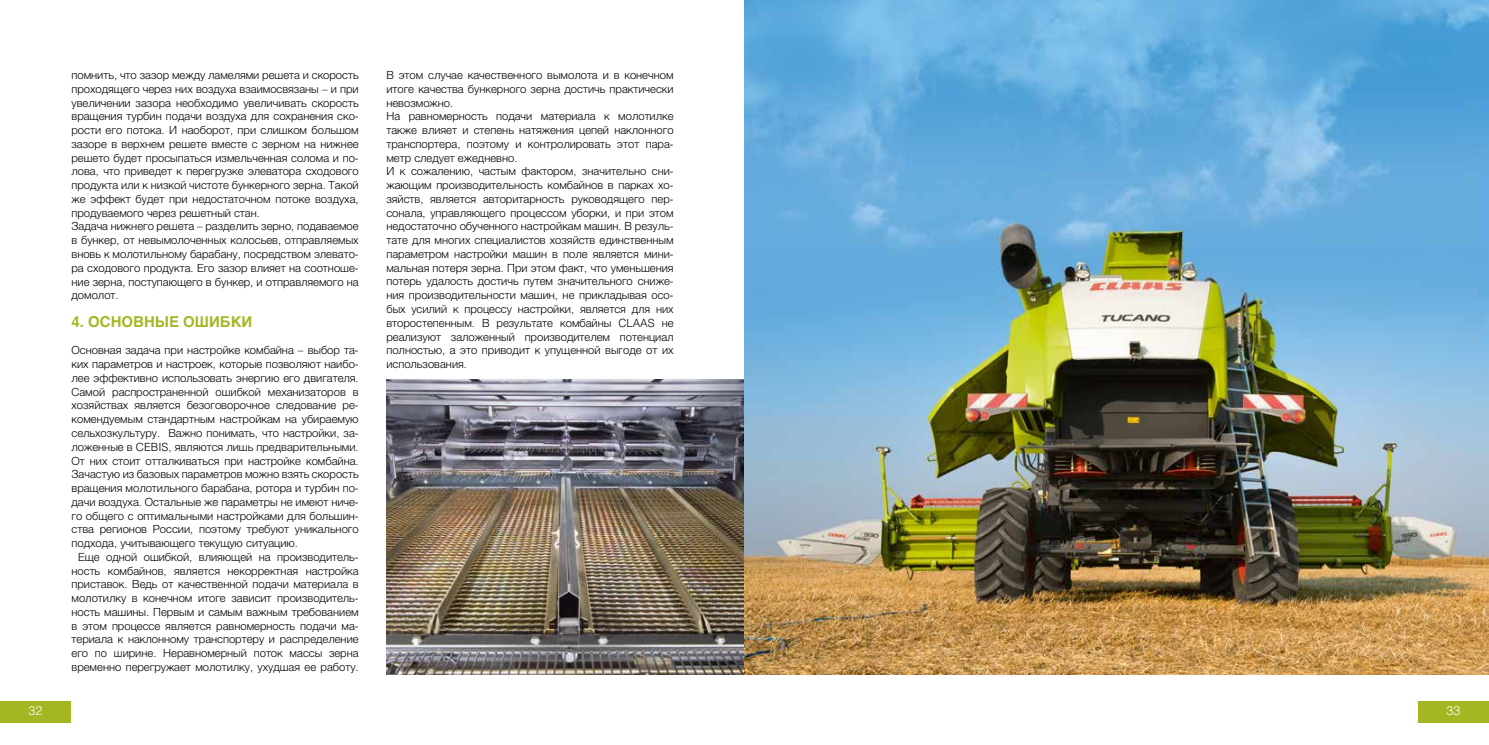
<style>
.page{position:relative;width:1489px;height:745px;background:#fff}
.page>*{position:absolute;margin:0;border:0;box-sizing:border-box;transform-origin:0 0}
.t1{font:700 15px "Helvetica";color:#a5b623}
.t2{font:300 12.5px "Helvetica";color:#fff}
.t3{font:300 11.25px/13.8px "Helvetica";color:#000}
</style>
<div class="page">
<div style="left:0;top:700px;width:71px;height:22px;background:#a5b623"></div>
<div style="left:1417px;top:700px;width:71px;height:22px;background:#a5b623"></div>
<img style="left:386px;top:379px;width:358px;height:294px">
<img style="left:744px;top:0;width:744px;height:673px">
<p class="t3" style="left:71px;top:67px;width:289px">помнить, что зазор между ламелями решета и скорость проходящего через них воздуха взаимосвязаны – и при увеличении зазора необходимо увеличивать скорость вращения турбин подачи воздуха для сохранения ско&shy;рости его потока. И наоборот, при слишком большом зазоре в верхнем решете вместе с зерном на нижнее решето будет просыпаться измельченная солома и по&shy;лова, что приведет к перегрузке элеватора сходового продукта или к низкой чистоте бункерного зерна. Такой же эффект будет при недостаточном потоке воздуха, продуваемого через решетный стан.<br>Задача нижнего решета – разделить зерно, подаваемое в бункер, от невымолоченных колосьев, отправляемых вновь к молотильному барабану, посредством элевато&shy;ра сходового продукта. Его зазор влияет на соотноше&shy;ние зерна, поступающего в бункер, и отправляемого на домолот.</p>
<h1 class="t1" style="left:71px;top:309px;width:182px">4. ОСНОВНЫЕ ОШИБКИ</h1>
<p class="t3" style="left:71px;top:342px;width:289px">Основная задача при настройке комбайна – выбор та-</p>
<p class="t3" style="left:71px;top:356px;width:289px">ких параметров и настроек, которые позволяют наибо-</p>
<p class="t3" style="left:71px;top:370px;width:289px">лее эффективно использовать энергию его двигателя.</p>
<p class="t3" style="left:71px;top:384px;width:289px">Самой распространенной ошибкой механизаторов в</p>
<p class="t3" style="left:71px;top:397px;width:289px">хозяйствах является безоговорочное следование ре-</p>
<p class="t3" style="left:71px;top:411px;width:289px">комендуемым стандартным настройкам на убираемую</p>
<p class="t3" style="left:71px;top:425px;width:288px">сельхозкультуру. Важно понимать, что настройки, за-</p>
<p class="t3" style="left:71px;top:439px;width:288px">ложенные в CEBIS, являются лишь предварительными.</p>
<p class="t3" style="left:71px;top:452px;width:289px">От них стоит отталкиваться при настройке комбайна.</p>
<p class="t3" style="left:71px;top:466px;width:289px">Зачастую из базовых параметров можно взять скорость</p>
<p class="t3" style="left:71px;top:480px;width:288px">вращения молотильного барабана, ротора и турбин по-</p>
<p class="t3" style="left:71px;top:494px;width:289px">дачи воздуха. Остальные же параметры не имеют ниче-</p>
<p class="t3" style="left:71px;top:507px;width:289px">го общего с оптимальными настройками для большин-</p>
<p class="t3" style="left:71px;top:521px;width:289px">ства регионов России, поэтому требуют уникального</p>
<p class="t3" style="left:71px;top:535px;width:228px">подхода, учитывающего текущую ситуацию.</p>
<p class="t3" style="left:78px;top:549px;width:282px">Еще одной ошибкой, влияющей на производитель-</p>
<p class="t3" style="left:71px;top:562px;width:289px">ность комбайнов, является некорректная настройка</p>
<p class="t3" style="left:71px;top:576px;width:289px">приставок. Ведь от качественной подачи материала в</p>
<p class="t3" style="left:71px;top:590px;width:289px">молотилку в конечном итоге зависит производитель-</p>
<p class="t3" style="left:71px;top:604px;width:289px">ность машины. Первым и самым важным требованием</p>
<p class="t3" style="left:71px;top:617px;width:288px">в этом процессе является равномерность подачи ма-</p>
<p class="t3" style="left:71px;top:631px;width:288px">териала к наклонному транспортеру и распределение</p>
<p class="t3" style="left:71px;top:645px;width:288px">его по ширине. Неравномерный поток массы зерна</p>
<p class="t3" style="left:71px;top:658px;width:289px">временно перегружает молотилку, ухудшая ее работу.</p>
<p class="t3" style="left:386px;top:67px;width:289px">В этом случае качественного вымолота и в конечном итоге качества бункерного зерна достичь практически невозможно.<br>На равномерность подачи материала к молотилке также влияет и степень натяжения цепей наклонного транспортера, поэтому и контролировать этот пара&shy;метр следует ежедневно.<br>И к сожалению, частым фактором, значительно сни&shy;жающим производительность комбайнов в парках хо&shy;зяйств, является авторитарность руководящего пер&shy;сонала, управляющего процессом уборки, и при этом недостаточно обученного настройкам машин. В резуль&shy;тате для многих специалистов хозяйств единственным параметром настройки машин в поле является мини&shy;мальная потеря зерна. При этом факт, что уменьшения потерь удалость достичь путем значительного сниже&shy;ния производительности машин, не прикладывая осо&shy;бых усилий к процессу настройки, является для них второстепенным. В результате комбайны CLAAS не реализуют заложенный производителем потенциал полностью, а это приводит к упущенной выгоде от их использования.</p>
<p class="t2" style="left:29px;top:699px;width:15px">32</p>
<p class="t2" style="left:1446px;top:699px;width:15px">33</p>
</div>
